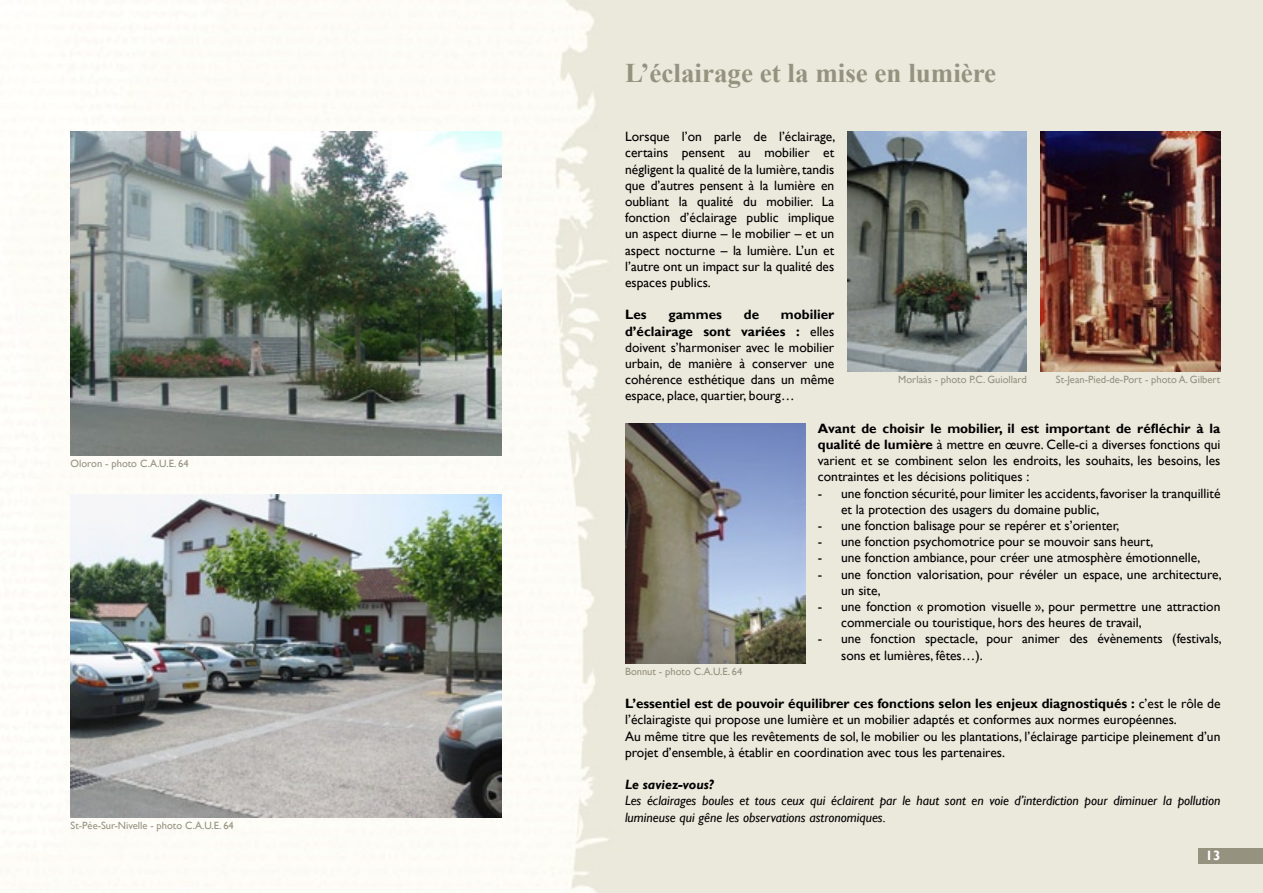
<style>
.page{position:relative;width:1263px;height:893px;background:#fff}
.page>*{position:absolute;margin:0;border:0;box-sizing:border-box;transform-origin:0 0}
.t1{font:700 27px "Times New Roman";color:#969280}
.t2{font:13.5px/16.2px "Gill Sans";color:#000}
.t3{font:italic 13.5px/16.2px "Gill Sans";color:#000}
.t4{font:italic 700 13.5px "Gill Sans";color:#000}
.t5{font:700 13.5px "Gill Sans";color:#000}
.t6{font:700 13.5px "Gill Sans";color:#fff}
.t7{font:10.5px "Gill Sans";color:#969280}
.s1{font-weight:700}
</style>
<div class="page">
<img style="left:0;top:0;width:1263px;height:893px">
<div style="left:1198px;top:848px;width:65px;height:15px;background:#969280"></div>
<img style="left:71px;top:132px;width:431px;height:323px">
<img style="left:71px;top:494px;width:431px;height:324px">
<img style="left:1040px;top:132px;width:180px;height:240px">
<img style="left:847px;top:132px;width:180px;height:240px">
<img style="left:625px;top:423px;width:180px;height:240px">
<p class="t7" style="left:71px;top:457px;width:120px">Oloron - photo C.A.U.E. 64</p>
<p class="t7" style="left:71px;top:819px;width:165px">St-Pée-Sur-Nivelle - photo C.A.U.E. 64</p>
<h1 class="t1" style="left:625px;top:54px;width:373px">L’éclairage et la mise en lumière</h1>
<p class="t2" style="left:625px;top:129px;width:212px;text-align:justify">Lorsque l’on parle de l’éclairage, certains pensent au mobilier et négligent la qualité de la lumière, tandis que d’autres pensent à la lumière en oubliant la qualité du mobilier. La fonction d’éclairage public implique un aspect diurne – le mobilier – et un aspect nocturne – la lumière. L’un et l’autre ont un impact sur la qualité des espaces publics.</p>
<p class="t5" style="left:625px;top:307px;width:23px">Les</p>
<p class="t5" style="left:668px;top:307px;width:55px">gammes</p>
<p class="t5" style="left:744px;top:307px;width:17px">de</p>
<p class="t2" style="left:625px;top:307px;width:211px;text-align:justify;text-indent:156px"><span class="s1">mobilier d’éclairage sont variées :</span> elles doivent s’harmoniser avec le mobilier urbain, de manière à conserver une cohérence esthétique dans un même espace, place, quartier, bourg…</p>
<p class="t2" style="left:818px;top:420px;width:404px;text-align:justify"><span class="s1">Avant de choisir le mobilier, il est important de réfléchir à la qualité de lumière</span> à mettre en œuvre. Celle-ci a diverses fonctions qui varient et se combinent selon les endroits, les souhaits, les besoins, les contraintes et les décisions politiques :</p>
<p class="t2" style="left:841px;top:485px;width:381px;text-indent:-23px">- une fonction sécurité, pour limiter les accidents, favoriser la tranquillité et la protection des usagers du domaine public,</p>
<p class="t2" style="left:818px;top:518px;width:303px">- une fonction balisage pour se repérer et s’orienter,</p>
<p class="t2" style="left:818px;top:534px;width:337px">- une fonction psychomotrice pour se mouvoir sans heurt,</p>
<p class="t2" style="left:818px;top:550px;width:384px">- une fonction ambiance, pour créer une atmosphère émotionnelle,</p>
<p class="t2" style="left:841px;top:566px;width:382px;text-indent:-23px">- une fonction valorisation, pour révéler un espace, une architecture, un site,</p>
<p class="t2" style="left:841px;top:599px;width:381px;text-indent:-23px">- une fonction « promotion visuelle », pour permettre une attraction commerciale ou touristique, hors des heures de travail,</p>
<p class="t2" style="left:841px;top:631px;width:382px;text-indent:-23px">- une fonction spectacle, pour animer des évènements (festivals, sons et lumières, fêtes…).</p>
<p class="t2" style="left:625px;top:696px;width:597px"><span class="s1">L’essentiel est de pouvoir équilibrer ces fonctions selon les enjeux diagnostiqués :</span> c’est le rôle de l’éclairagiste qui propose une lumière et un mobilier adaptés et conformes aux normes européennes.<br>Au même titre que les revêtements de sol, le mobilier ou les plantations, l’éclairage participe pleinement d’un projet d’ensemble, à établir en coordination avec tous les partenaires.</p>
<p class="t4" style="left:625px;top:777px;width:90px">Le saviez-vous?</p>
<p class="t3" style="left:625px;top:793px;width:597px">Les éclairages boules et tous ceux qui éclairent par le haut sont en voie d’interdiction pour diminuer la pollution lumineuse qui gêne les observations astronomiques.</p>
<p class="t7" style="left:898px;top:374px;width:130px">Morlaàs - photo P.C. Guiollard</p>
<p class="t7" style="left:1056px;top:373px;width:166px">St-Jean-Pied-de-Port - photo A. Gilbert</p>
<p class="t7" style="left:625px;top:666px;width:119px">Bonnut - photo C.A.U.E. 64</p>
<p class="t6" style="left:1205px;top:848px;width:16px">13</p>
</div>
